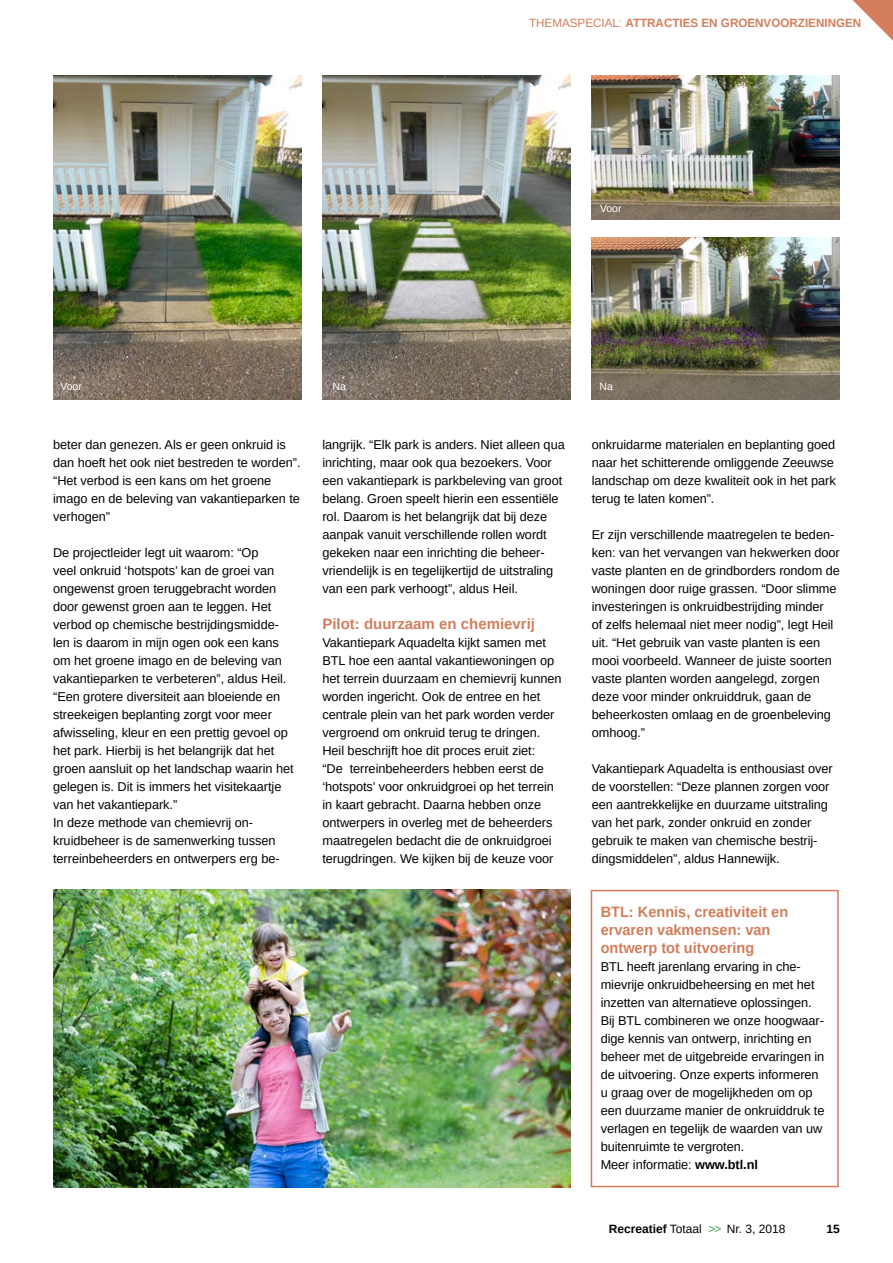
<style>
.page{position:relative;width:893px;height:1263px;background:#fff}
.page>*{position:absolute;margin:0;border:0;box-sizing:border-box;transform-origin:0 0}
.t1{font:700 15px/18px "Arimo";color:#d37d5a}
.t2{font:12.75px/18px "Arimo";letter-spacing:-.005em;color:#000}
.t3{font:700 12px "Arimo";color:#d37d5a}
.t4{font:12px "Arimo";color:#000}
.t5{font:700 12px "Arimo";color:#000}
.t6{font:10.5px "Arimo";color:#fff}
.s1{font-weight:400}
.s2{font-weight:700}
.s3{color:#41a548}
</style>
<div class="page">
<svg style="left:852px;top:0;width:41px;height:41px"></svg>
<div style="left:591px;top:890px;width:248px;height:297px;border:2px solid #d37d5a"></div>
<img style="left:53px;top:890px;width:517px;height:297px">
<img style="left:53px;top:76px;width:248px;height:324px">
<img style="left:322px;top:76px;width:248px;height:324px">
<img style="left:592px;top:237px;width:248px;height:163px">
<img style="left:592px;top:76px;width:248px;height:144px">
<p class="t3" style="left:529px;top:14px;width:334px"><span class="s1">THEMASPECIAL:</span> ATTRACTIES EN GROENVOORZIENINGEN</p>
<p class="t6" style="left:600px;top:202px;width:23px">Voor</p>
<p class="t6" style="left:60px;top:379px;width:23px">Voor</p>
<p class="t2" style="left:53px;top:436px;width:249px">beter dan genezen. Als er geen onkruid is dan hoeft het ook niet bestreden te worden”. “Het verbod is een kans om het groene imago en de beleving van vakantieparken te verhogen”</p>
<p class="t2" style="left:53px;top:544px;width:242px">De projectleider legt uit waarom: “Op<br>veel onkruid ‘hotspots’ kan de groei van ongewenst groen teruggebracht worden door gewenst groen aan te leggen. Het verbod op chemische bestrijdingsmidde&shy;len is daarom in mijn ogen ook een kans om het groene imago en de beleving van vakantieparken te verbeteren”, aldus Heil. “Een grotere diversiteit aan bloeiende en streekeigen beplanting zorgt voor meer afwisseling, kleur en een prettig gevoel op het park. Hierbij is het belangrijk dat het groen aansluit op het landschap waarin het gelegen is. Dit is immers het visitekaartje van het vakantiepark.”<br>In deze methode van chemievrij on&shy;kruidbeheer is de samenwerking tussen terreinbeheerders en ontwerpers erg be-</p>
<p class="t6" style="left:333px;top:379px;width:15px">Na</p>
<p class="t6" style="left:600px;top:379px;width:15px">Na</p>
<p class="t2" style="left:322px;top:436px;width:244px">langrijk. “Elk park is anders. Niet alleen qua inrichting, maar ook qua bezoekers. Voor een vakantiepark is parkbeleving van groot belang. Groen speelt hierin een essentiële rol. Daarom is het belangrijk dat bij deze aanpak vanuit verschillende rollen wordt gekeken naar een inrichting die beheer&shy;vriendelijk is en tegelijkertijd de uitstraling van een park verhoogt”, aldus Heil.</p>
<p class="t1" style="left:322px;top:615px;width:214px">Pilot: duurzaam en chemievrij</p>
<p class="t2" style="left:322px;top:634px;width:241px">Vakantiepark Aquadelta kijkt samen met BTL hoe een aantal vakantiewoningen op het terrein duurzaam en chemievrij kunnen worden ingericht. Ook de entree en het centrale plein van het park worden verder vergroend om onkruid terug te dringen.<br>Heil beschrijft hoe dit proces eruit ziet:<br>“De terreinbeheerders hebben eerst de ‘hotspots’ voor onkruidgroei op het terrein in kaart gebracht. Daarna hebben onze ontwerpers in overleg met de beheerders maatregelen bedacht die de onkruidgroei terugdringen. We kijken bij de keuze voor</p>
<p class="t2" style="left:592px;top:436px;width:245px">onkruidarme materialen en beplanting goed naar het schitterende omliggende Zeeuwse landschap om deze kwaliteit ook in het park terug te laten komen”.</p>
<p class="t2" style="left:592px;top:526px;width:250px">Er zijn verschillende maatregelen te beden&shy;ken: van het vervangen van hekwerken door vaste planten en de grindborders rondom de woningen door ruige grassen. “Door slimme investeringen is onkruidbestrijding minder<br>of zelfs helemaal niet meer nodig”, legt Heil uit. “Het gebruik van vaste planten is een mooi voorbeeld. Wanneer de juiste soorten vaste planten worden aangelegd, zorgen deze voor minder onkruiddruk, gaan de beheerkosten omlaag en de groenbeleving omhoog.”</p>
<p class="t2" style="left:592px;top:760px;width:242px">Vakantiepark Aquadelta is enthousiast over de voorstellen: “Deze plannen zorgen voor een aantrekkelijke en duurzame uitstraling van het park, zonder onkruid en zonder gebruik te maken van chemische bestrij&shy;dingsmiddelen”, aldus Hannewijk.</p>
<p class="t1" style="left:601px;top:903px;width:189px">BTL: Kennis, creativiteit en ervaren vakmensen: van ontwerp tot uitvoering</p>
<p class="t2" style="left:601px;top:958px;width:225px">BTL heeft jarenlang ervaring in che&shy;mievrije onkruidbeheersing en met het inzetten van alternatieve oplossingen.<br>Bij BTL combineren we onze hoogwaar&shy;dige kennis van ontwerp, inrichting en beheer met de uitgebreide ervaringen in de uitvoering. Onze experts informeren u graag over de mogelijkheden om op een duurzame manier de onkruiddruk te verlagen en tegelijk de waarden van uw buitenruimte te vergroten.<br>Meer informatie: <span class="s2">www.btl.nl</span></p>
<p class="t4" style="left:609px;top:1221px;width:178px"><span class="s2">Recreatief</span> Totaal <span class="s3">&gt;&gt;</span> Nr. 3, 2018</p>
<p class="t5" style="left:827px;top:1221px;width:15px">15</p>
</div>
